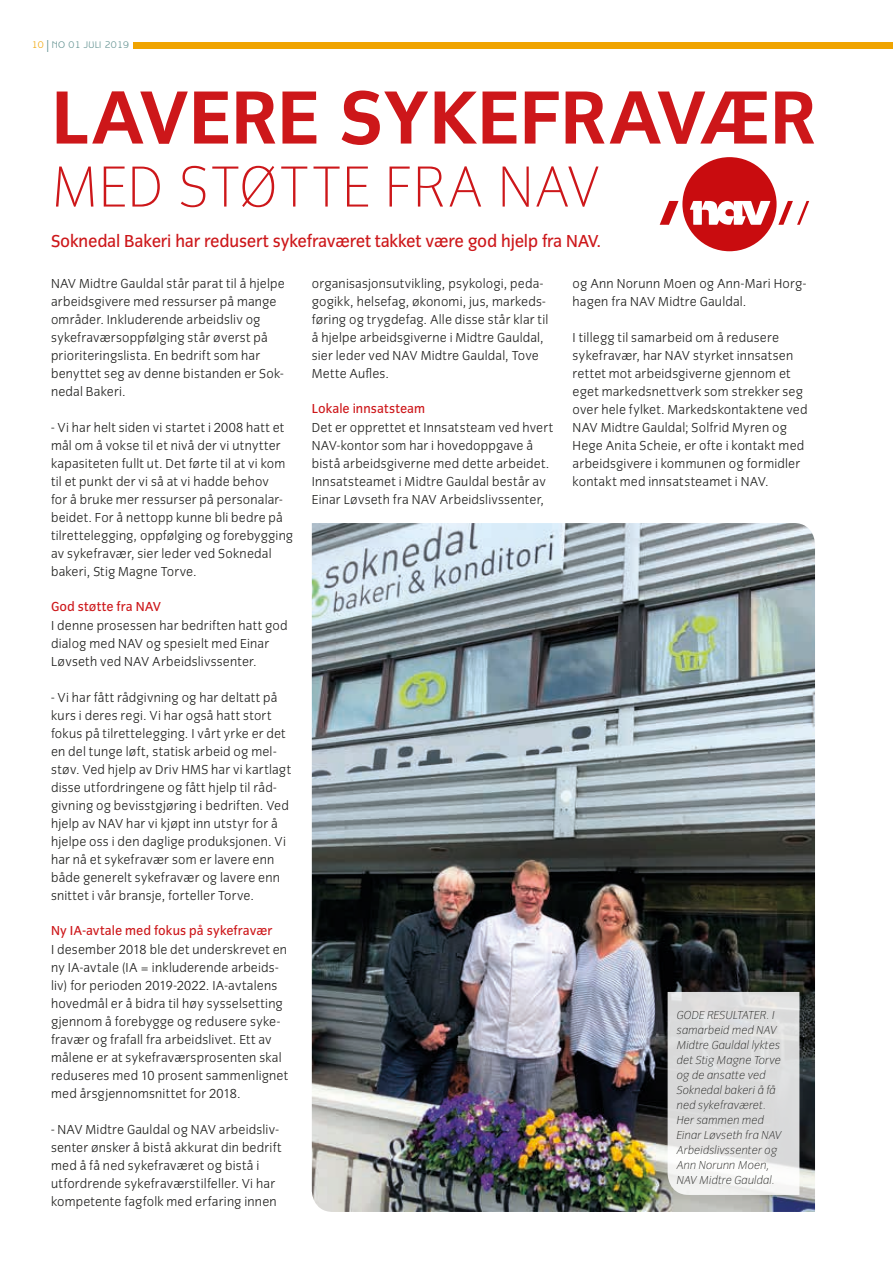
<style>
.page{position:relative;width:893px;height:1263px;background:#fff}
.page>*{position:absolute;margin:0;border:0;box-sizing:border-box;transform-origin:0 0}
.t1{font:700 78px "Congress Sans";color:#cd171a}
.t2{font:200 60px "Congress Sans";letter-spacing:.015em;color:#cd171a}
.t3{font:18px "Congress Sans";letter-spacing:-.01em;color:#cd171a}
.t4{font:300 13.5px/18px "Congress Sans";letter-spacing:.015em;color:#1d1d1b}
.t5{font:13.5px "Congress Sans";letter-spacing:.005em;color:#cd171a}
.t6{font:italic 200 12px/15px "Congress Sans";color:#1d1d1b}
.t7{font:9.75px "Benguiat Gothic Std";letter-spacing:.02em;color:#60908f}
.s1{color:#f0a400}
.s2{font-size:12px}
</style>
<div class="page">
<div style="left:134px;top:43px;width:759px;height:6px;background:#f0a400"></div>
<img style="left:312px;top:523px;width:503px;height:689px">
<div style="left:682px;top:157px;width:95px;height:94px;background:#c90c0f;border-radius:50%"></div>
<svg style="left:660px;top:201px;width:19px;height:24px"></svg>
<svg style="left:778px;top:201px;width:31px;height:24px"></svg>
<svg style="left:690px;top:201px;width:80px;height:24px"></svg>
<svg style="left:668px;top:992px;width:131px;height:203px"></svg>
<p class="t7" style="left:32px;top:39px;width:99px"><span class="s1">10</span> <span class="s2">|</span> NO 01 JULI 2019</p>
<h1 class="t1" style="left:51px;top:73px;width:767px">LAVERE SYKEFRAVÆR</h1>
<h2 class="t2" style="left:51px;top:155px;width:551px">MED STØTTE FRA NAV</h2>
<h3 class="t3" style="left:51px;top:231px;width:551px">Soknedal Bakeri har redusert sykefraværet takket være god hjelp fra NAV.</h3>
<p class="t4" style="left:51px;top:275px;width:235px">NAV Midtre Gauldal står parat til å hjelpe arbeidsgivere med ressurser på mange områder. Inkluderende arbeidsliv og sykefraværsoppfølging står øverst på prioriteringslista. En bedrift som har benyttet seg av denne bistanden er Sok&shy;nedal Bakeri.</p>
<p class="t4" style="left:51px;top:419px;width:244px">- Vi har helt siden vi startet i 2008 hatt et mål om å vokse til et nivå der vi utnytter kapasiteten fullt ut. Det førte til at vi kom til et punkt der vi så at vi hadde behov<br>for å bruke mer ressurser på personalar&shy;beidet. For å nettopp kunne bli bedre på tilrettelegging, oppfølging og forebygging av sykefravær, sier leder ved Soknedal bakeri, Stig Magne Torve.</p>
<p class="t5" style="left:51px;top:599px;width:112px">God støtte fra NAV</p>
<p class="t4" style="left:51px;top:617px;width:238px">I denne prosessen har bedriften hatt god dialog med NAV og spesielt med Einar<br>Løvseth ved NAV Arbeidslivssenter.</p>
<p class="t4" style="left:51px;top:689px;width:242px">- Vi har fått rådgivning og har deltatt på kurs i deres regi. Vi har også hatt stort fokus på tilrettelegging. I vårt yrke er det en del tunge løft, statisk arbeid og mel&shy;støv. Ved hjelp av Driv HMS har vi kartlagt disse utfordringene og fått hjelp til råd&shy;givning og bevisstgjøring i bedriften. Ved hjelp av NAV har vi kjøpt inn utstyr for å hjelpe oss i den daglige produksjonen. Vi har nå et sykefravær som er lavere enn både generelt sykefravær og lavere enn snittet i vår bransje, forteller Torve.</p>
<p class="t5" style="left:51px;top:923px;width:223px">Ny IA-avtale med fokus på sykefravær</p>
<p class="t4" style="left:51px;top:941px;width:239px">I desember 2018 ble det underskrevet en ny IA-avtale (IA = inkluderende arbeids&shy;liv) for perioden 2019-2022. IA-avtalens hovedmål er å bidra til høy sysselsetting gjennom å forebygge og redusere syke&shy;fravær og frafall fra arbeidslivet. Ett av målene er at sykefraværsprosenten skal reduseres med 10 prosent sammenlignet med årsgjennomsnittet for 2018.</p>
<p class="t4" style="left:51px;top:1121px;width:232px">- NAV Midtre Gauldal og NAV arbeidsliv&shy;senter ønsker å bistå akkurat din bedrift med å få ned sykefraværet og bistå i utfordrende sykefraværstilfeller. Vi har kompetente fagfolk med erfaring innen</p>
<p class="t4" style="left:312px;top:275px;width:238px">organisasjonsutvikling, psykologi, peda&shy;gogikk, helsefag, økonomi, jus, markeds&shy;føring og trygdefag. Alle disse står klar til å hjelpe arbeidsgiverne i Midtre Gauldal, sier leder ved NAV Midtre Gauldal, Tove Mette Aufles.</p>
<p class="t5" style="left:312px;top:401px;width:115px">Lokale innsatsteam</p>
<p class="t4" style="left:312px;top:419px;width:243px">Det er opprettet et Innsatsteam ved hvert NAV-kontor som har i hovedoppgave å bistå arbeidsgiverne med dette arbeidet.<br>Innsatsteamet i Midtre Gauldal består av Einar Løvseth fra NAV Arbeidslivssenter,</p>
<p class="t4" style="left:573px;top:275px;width:235px">og Ann Norunn Moen og Ann-Mari Horg&shy;hagen fra NAV Midtre Gauldal.</p>
<p class="t4" style="left:573px;top:329px;width:236px">I tillegg til samarbeid om å redusere sykefravær, har NAV styrket innsatsen rettet mot arbeidsgiverne gjennom et eget markedsnettverk som strekker seg over hele fylket. Markedskontaktene ved NAV Midtre Gauldal; Solfrid Myren og Hege Anita Scheie, er ofte i kontakt med arbeidsgivere i kommunen og formidler kontakt med innsatsteamet i NAV.</p>
<p class="t6" style="left:676px;top:1008px;width:107px">GODE RESULTATER. I samarbeid med NAV<br>Midtre Gauldal lyktes det Stig Magne Torve og de ansatte ved<br>Soknedal bakeri å få ned sykefraværet.<br>Her sammen med<br>Einar Løvseth fra NAV<br>Arbeidslivssenter og<br>Ann Norunn Moen,<br>NAV Midtre Gauldal.</p>
</div>
